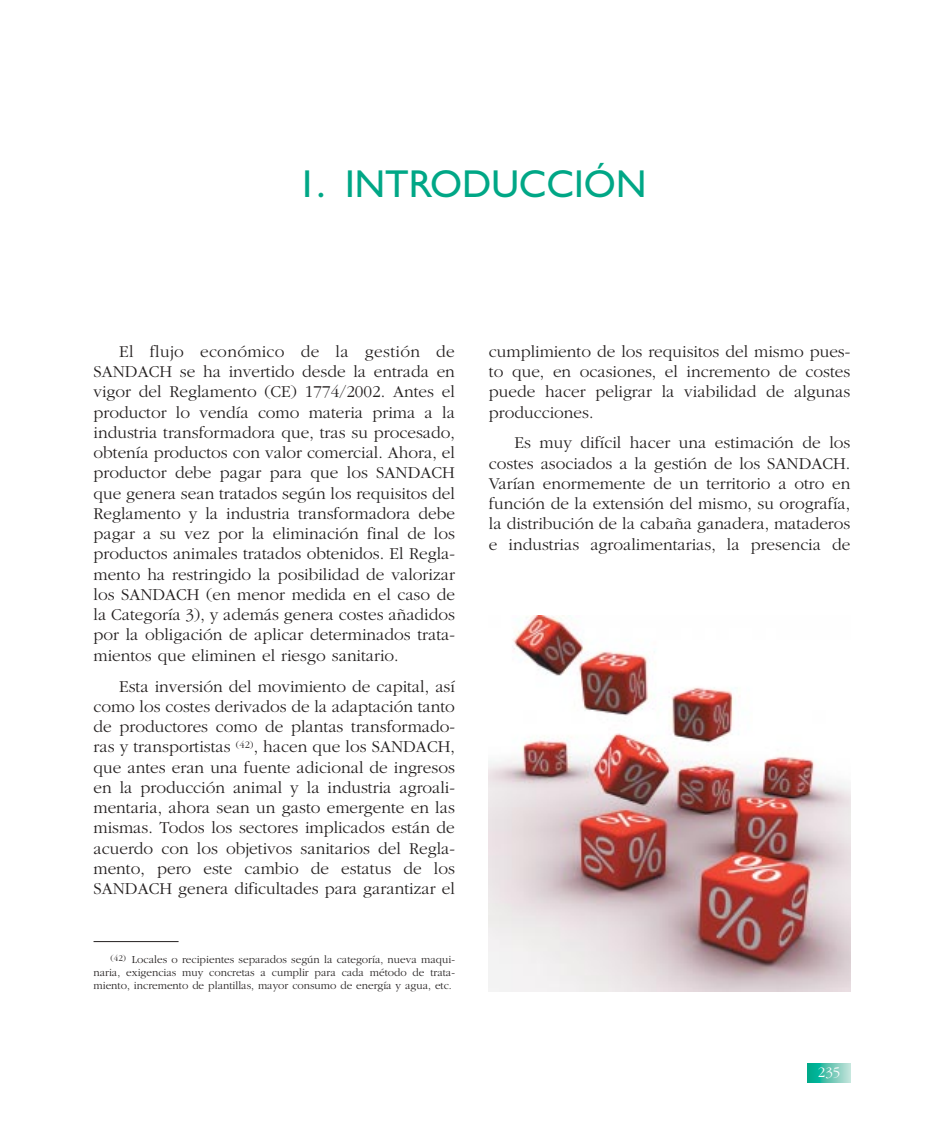
<style>
.page{position:relative;width:936px;height:1148px;background:#fff}
.page>*{position:absolute;margin:0;border:0;box-sizing:border-box;transform-origin:0 0}
.t1{font:39px "Gill Sans";color:#00a786}
.t2{font:300 17.25px/20.2px "Garamond";color:#231f1f;text-align:justify}
.t3{font:300 15px "Garamond";color:#fff}
.t4{font:300 11.25px/12.8px "Garamond";color:#231f1f;text-align:justify}
</style>
<div class="page">
<svg style="left:808px;top:1063px;width:43px;height:19px"></svg>
<hr style="left:94px;top:941px;width:85px;height:1px;background:#231f1f">
<img style="left:489px;top:615px;width:361px;height:376px">
<h1 class="t1" style="left:297px;top:170px;width:350px">1. INTRODUCCIÓN</h1>
<p class="t2" style="left:94px;top:342px;width:363px;text-indent:26px">El flujo económico de la gestión de SANDACH se ha invertido desde la entrada en vigor del Reglamento (CE) 1774/2002. Antes el productor lo vendía como materia prima a la industria transformadora que, tras su procesado, obtenía productos con valor comercial. Ahora, el productor debe pagar para que los SANDACH que genera sean tratados según los requisitos del Reglamento y la industria transformadora debe pagar a su vez por la eliminación final de los productos animales tratados obtenidos. El Regla&shy;mento ha restringido la posibilidad de valorizar los SANDACH (en menor medida en el caso de la Categoría 3), y además genera costes añadidos por la obligación de aplicar determinados trata&shy;mientos que eliminen el riesgo sanitario.</p>
<p class="t2" style="left:94px;top:677px;width:363px;text-indent:26px">Esta inversión del movimiento de capital, así como los costes derivados de la adaptación tanto de productores como de plantas transformado&shy;ras y transportistas <sup>(42)</sup>, hacen que los SANDACH, que antes eran una fuente adicional de ingresos en la producción animal y la industria agroali&shy;mentaria, ahora sean un gasto emergente en las mismas. Todos los sectores implicados están de acuerdo con los objetivos sanitarios del Regla&shy;mento, pero este cambio de estatus de los SANDACH genera dificultades para garantizar el</p>
<p class="t4" style="left:94px;top:954px;width:363px;text-indent:17px"><sup>(42)</sup> Locales o recipientes separados según la categoría, nueva maqui&shy;naria, exigencias muy concretas a cumplir para cada método de trata&shy;miento, incremento de plantillas, mayor consumo de energía y agua, etc.</p>
<p class="t2" style="left:489px;top:342px;width:363px">cumplimiento de los requisitos del mismo pues&shy;to que, en ocasiones, el incremento de costes puede hacer peligrar la viabilidad de algunas producciones.</p>
<p class="t2" style="left:489px;top:434px;width:363px;text-indent:26px">Es muy difícil hacer una estimación de los costes asociados a la gestión de los SANDACH.<br>Varían enormemente de un territorio a otro en función de la extensión del mismo, su orografía, la distribución de la cabaña ganadera, mataderos e industrias agroalimentarias, la presencia de</p>
<p class="t3" style="left:818px;top:1066px;width:24px">235</p>
</div>
